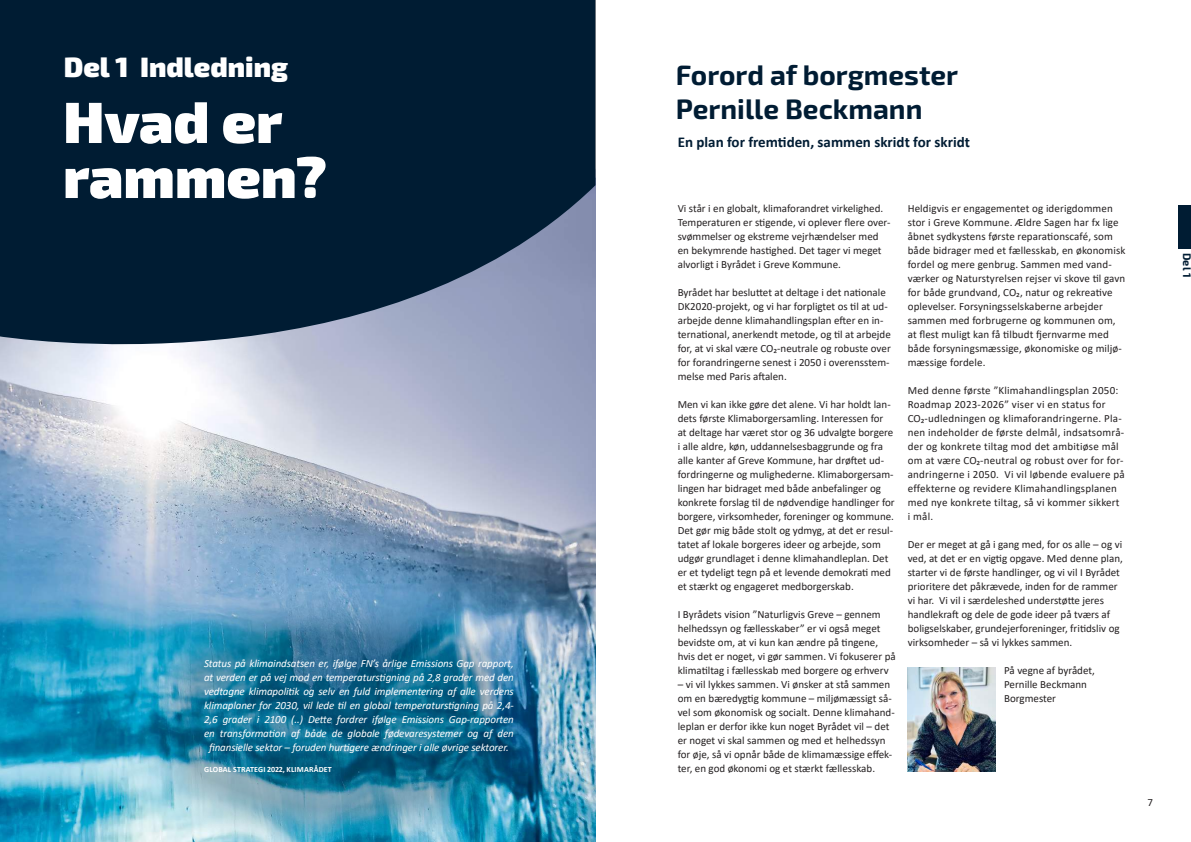
<style>
.page{position:relative;width:1191px;height:842px;background:#fff}
.page>*{position:absolute;margin:0;border:0;box-sizing:border-box;transform-origin:0 0}
.t1{font:900 58.2px/55px "Exo 2";color:#fff}
.t2{font:700 28px/34px "Exo 2";color:#001c33}
.t3{font:900 28px "Exo 2";color:#fff}
.t4{font:700 15px "Calibri";color:#001c33}
.t5{font:11px/14px "Calibri";color:#231f20}
.t6{font:italic 11px/14px "Calibri";letter-spacing:-.01em;color:#fff;text-align:center}
.t7{font:11px/14px "Calibri";letter-spacing:.02em;color:#231f20}
.t8{font:700 11px "Exo 2";color:#001c33}
.t9{font:700 8px "Calibri";letter-spacing:.02em;color:#fff}
</style>
<div class="page">
<img style="left:0;top:396px;width:595px;height:446px">
<div style="left:1178px;top:205px;width:13px;height:43px;background:#001c33"></div>
<img style="left:907px;top:668px;width:88px;height:104px">
<svg style="left:0;top:0;width:595px;height:396px;background:#283f56"></svg>
<img style="left:126px;top:576px;width:422px;height:266px">
<h2 class="t3" style="left:64px;top:45px;width:226px">Del 1 Indledning</h2>
<h1 class="t1" style="left:63px;top:91px;width:265px">Hvad er rammen?</h1>
<p class="t6" style="left:204px;top:656px;width:311px">Status på klimaindsatsen er, ifølge FN’s årlige Emissions Gap rapport, at verden er på vej mod en temperaturstigning på 2,8 grader med den vedtagne klimapolitik og selv en fuld implementering af alle verdens klimaplaner for 2030, vil lede til en global temperaturstigning på 2,4- 2,6 grader i 2100 (..) Dette fordrer ifølge Emissions Gap-rapporten en transformation af både de globale fødevaresystemer og af den finansielle sektor – foruden hurtigere ændringer i alle øvrige sektorer.</p>
<p class="t9" style="left:204px;top:763px;width:129px">GLOBAL STRATEGI 2022, KLIMARÅDET</p>
<h2 class="t2" style="left:676px;top:57px;width:284px">Forord af borgmester<br>Pernille Beckmann</h2>
<h3 class="t4" style="left:677px;top:132px;width:294px">En plan for fremtiden, sammen skridt for skridt</h3>
<p class="t5" style="left:677px;top:201px;width:214px">Vi står i en globalt, klimaforandret virkelighed.<br>Temperaturen er stigende, vi oplever flere over&shy;svømmelser og ekstreme vejrhændelser med en bekymrende hastighed. Det tager vi meget alvorligt i Byrådet i Greve Kommune.</p>
<p class="t5" style="left:677px;top:285px;width:215px">Byrådet har besluttet at deltage i det nationale DK2020-projekt, og vi har forpligtet os til at ud&shy;arbejde denne klimahandlingsplan efter en in&shy;ternational, anerkendt metode, og til at arbejde for, at vi skal være CO₂-neutrale og robuste over for forandringerne senest i 2050 i overensstem&shy;melse med Paris aftalen.</p>
<p class="t5" style="left:677px;top:397px;width:218px">Men vi kan ikke gøre det alene. Vi har holdt lan&shy;dets første Klimaborgersamling. Interessen for at deltage har været stor og 36 udvalgte borgere i alle aldre, køn, uddannelsesbaggrunde og fra alle kanter af Greve Kommune, har drøftet ud&shy;fordringerne og mulighederne. Klimaborgersam&shy;lingen har bidraget med både anbefalinger og konkrete forslag til de nødvendige handlinger for borgere, virksomheder, foreninger og kommune.<br>Det gør mig både stolt og ydmyg, at det er resul&shy;tatet af lokale borgeres ideer og arbejde, som udgør grundlaget i denne klimahandleplan. Det er et tydeligt tegn på et levende demokrati med et stærkt og engageret medborgerskab.</p>
<p class="t5" style="left:677px;top:607px;width:219px">I Byrådets vision ”Naturligvis Greve – gennem helhedssyn og fællesskaber” er vi også meget bevidste om, at vi kun kan ændre på tingene, hvis det er noget, vi gør sammen. Vi fokuserer på klimatiltag i fællesskab med borgere og erhverv</p>
<p class="t5" style="left:677px;top:677px;width:218px">– vi vil lykkes sammen. Vi ønsker at stå sammen om en bæredygtig kommune – miljømæssigt så&shy;vel som økonomisk og socialt. Denne klimahand&shy;leplan er derfor ikke kun noget Byrådet vil – det er noget vi skal sammen og med et helhedssyn for øje, så vi opnår både de klimamæssige effek&shy;ter, en god økonomi og et stærkt fællesskab.</p>
<p class="t5" style="left:907px;top:201px;width:219px">Heldigvis er engagementet og iderigdommen stor i Greve Kommune. Ældre Sagen har fx lige åbnet sydkystens første reparationscafé, som både bidrager med et fællesskab, en økonomisk fordel og mere genbrug. Sammen med vand&shy;værker og Naturstyrelsen rejser vi skove til gavn for både grundvand, CO₂, natur og rekreative oplevelser. Forsyningsselskaberne arbejder sammen med forbrugerne og kommunen om, at flest muligt kan få tilbudt fjernvarme med både forsyningsmæssige, økonomiske og miljø&shy;mæssige fordele.</p>
<p class="t7" style="left:907px;top:383px;width:219px">Med denne første ”Klimahandlingsplan 2050:<br>Roadmap 2023-2026” viser vi en status for CO₂-udledningen og klimaforandringerne. Pla&shy;nen indeholder de første delmål, indsatsområ&shy;der og konkrete tiltag mod det ambitiøse mål om at være CO₂-neutral og robust over for for&shy;andringerne i 2050. Vi vil løbende evaluere på effekterne og revidere Klimahandlingsplanen med nye konkrete tiltag, så vi kommer sikkert i mål.</p>
<p class="t5" style="left:907px;top:537px;width:217px">Der er meget at gå i gang med, for os alle – og vi ved, at det er en vigtig opgave. Med denne plan, starter vi de første handlinger, og vi vil I Byrådet prioritere det påkrævede, inden for de rammer vi har. Vi vil i særdeleshed understøtte jeres handlekraft og dele de gode ideer på tværs af boligselskaber, grundejerforeninger, fritidsliv og virksomheder – så vi lykkes sammen.</p>
<p class="t5" style="left:1004px;top:663px;width:92px">På vegne af byrådet,<br>Pernille Beckmann<br>Borgmester</p>
<p class="t5" style="left:1147px;top:795px;width:7px">7</p>
<p class="t8" style="left:1195px;top:253px;width:26px;rotate:90deg">Del 1</p>
</div>
